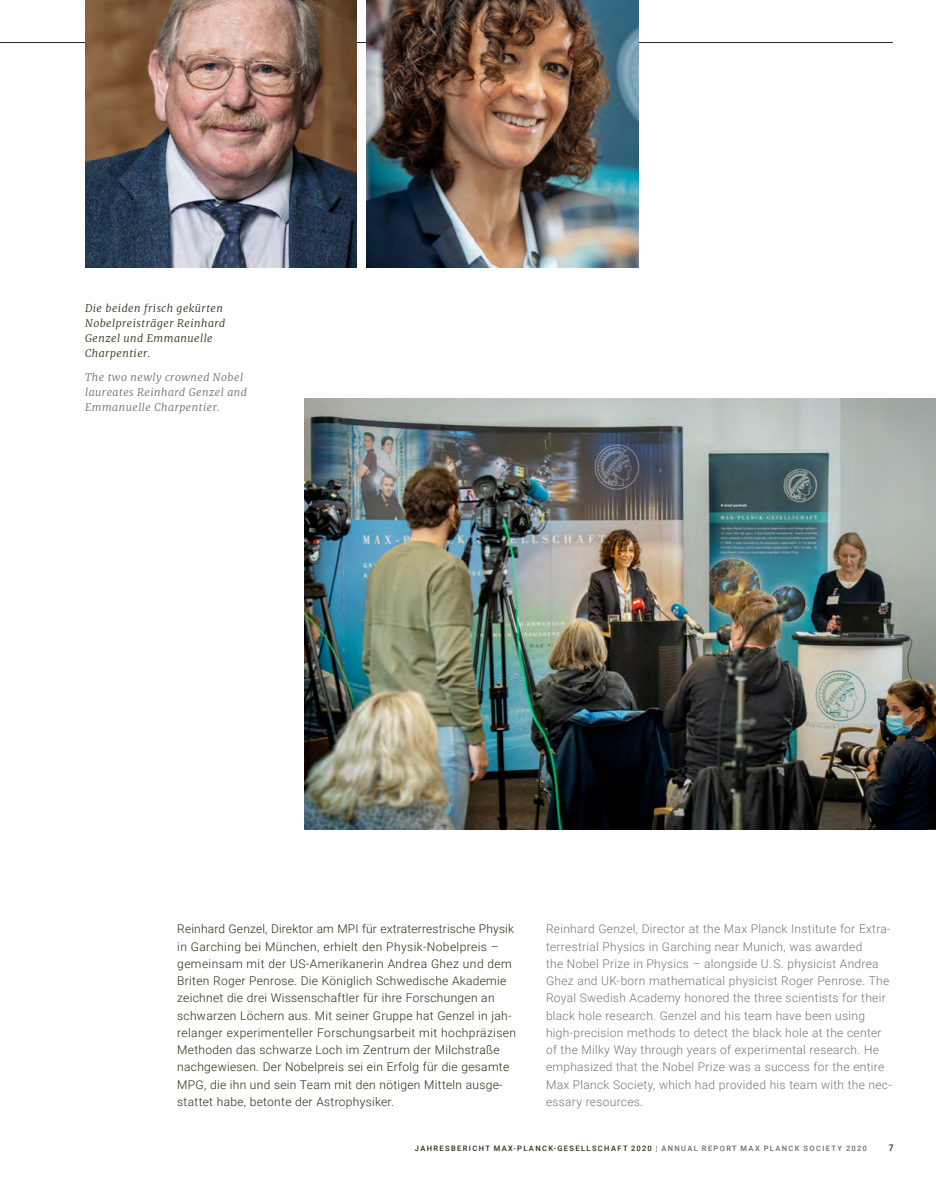
<style>
.page{position:relative;width:936px;height:1191px;background:#fff}
.page>*{position:absolute;margin:0;border:0;box-sizing:border-box;transform-origin:0 0}
._3_Fließtext{font:300 12px/17.2px "Roboto";letter-spacing:.025em;color:#2f2912}
._3_Fließtext-2{font:300 12px/17.2px "Roboto";letter-spacing:.025em;color:#77756f}
._5_BU{font:italic 300 10.5px/15px "Merriweather";letter-spacing:.045em;color:#2f2912}
._5_BU-2{font:italic 300 10.5px/15px "Merriweather";letter-spacing:.045em;color:#6d6a63}
.t1{font:500 9px "Roboto";color:#2f2912}
.t2{font:500 7.5px "Roboto";letter-spacing:.185em;color:#2f2912}
.s1{color:#6d6a63}
</style>
<div class="page">
<hr style="left:0;top:42px;width:892px;height:1px;background:#2f2912">
<img style="left:304px;top:398px;width:631px;height:431px">
<img style="left:367px;top:0;width:271px;height:267px">
<img style="left:85px;top:0;width:272px;height:267px">
<p class="_5_BU" style="left:85px;top:300px;width:142px">Die beiden frisch gekürten<br>Nobelpreisträger Reinhard<br>Genzel und Emmanuelle<br>Charpentier.</p>
<p class="_5_BU-2" style="left:85px;top:369px;width:163px">The two newly crowned Nobel laureates Reinhard Genzel and<br>Emmanuelle Charpentier.</p>
<p class="_3_Fließtext" style="left:177px;top:920px;width:340px">Reinhard Genzel, Direktor am MPI für extraterrestrische Physik in Garching bei München, erhielt den Physik-Nobelpreis – gemeinsam mit der US-Amerikanerin Andrea Ghez und dem Briten Roger Penrose. Die Königlich Schwedische Akademie zeichnet die drei Wissenschaftler für ihre Forschungen an schwarzen Löchern aus. Mit seiner Gruppe hat Genzel in jah&shy;relanger experimenteller Forschungsarbeit mit hochpräzisen Methoden das schwarze Loch im Zentrum der Milchstraße nachgewiesen. Der Nobelpreis sei ein Erfolg für die gesamte MPG, die ihn und sein Team mit den nötigen Mitteln ausge&shy;stattet habe, betonte der Astrophysiker.</p>
<p class="_3_Fließtext-2" style="left:546px;top:920px;width:347px">Reinhard Genzel, Director at the Max Planck Institute for Extra&shy;terrestrial Physics in Garching near Munich, was awarded<br>the Nobel Prize in Physics – alongside U.S. physicist Andrea Ghez and UK-born mathematical physicist Roger Penrose. The Royal Swedish Academy honored the three scientists for their black hole research. Genzel and his team have been using high-precision methods to detect the black hole at the center of the Milky Way through years of experimental research. He emphasized that the Nobel Prize was a success for the entire Max Planck Society, which had provided his team with the nec&shy;essary resources.</p>
<p class="t2" style="left:415px;top:1143px;width:453px">JAHRESBERICHT MAX-PLANCK-GESELLSCHAFT 2020 <span class="s1">| ANNUAL REPORT MAX PLANCK SOCIETY 2020</span></p>
<p class="t1" style="left:888px;top:1141px;width:6px">7</p>
</div>
